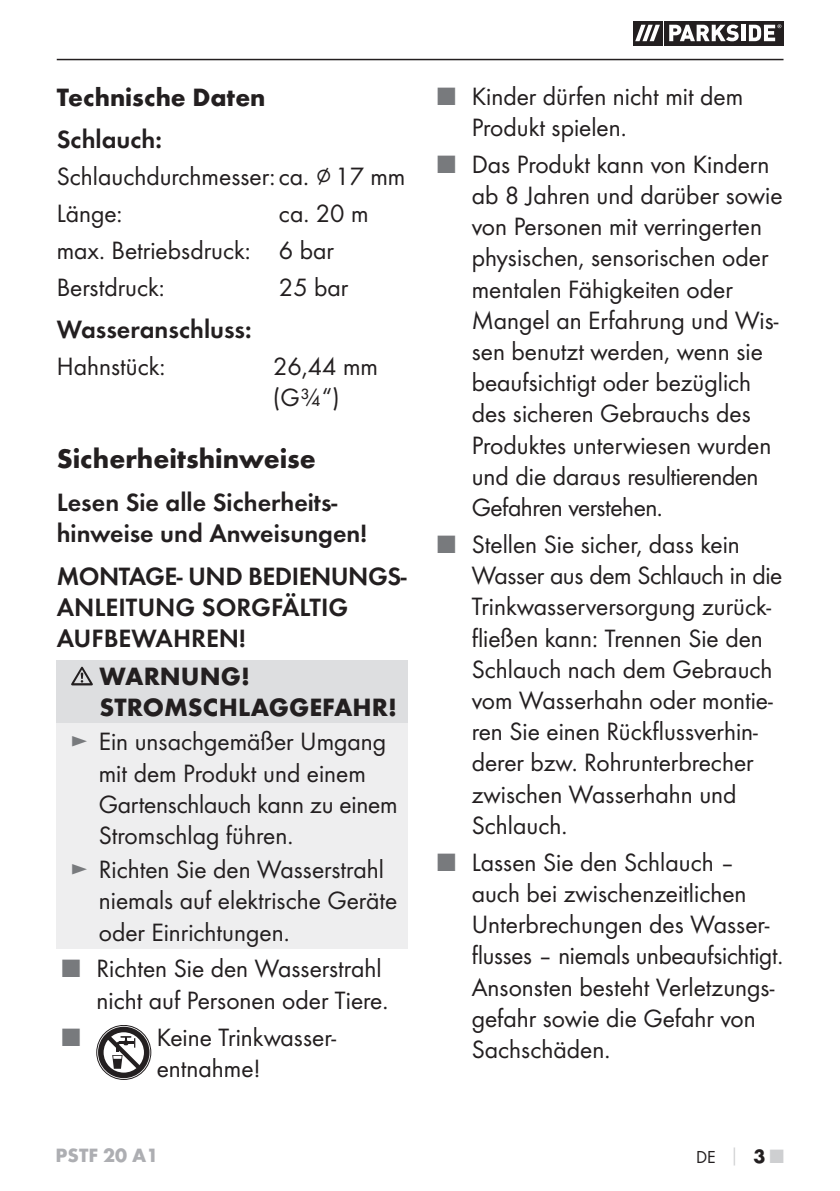
<style>
.page{position:relative;width:840px;height:1191px;background:#fff}
.page>*{position:absolute;margin:0;border:0;box-sizing:border-box;transform-origin:0 0}
.t1{font:700 28px "Futura";color:#231f20}
.t2{font:26px/31.2px "Futura Boo";color:#231f20}
.t3{font:26px/31.2px "Futura Dem";color:#231f20}
.t4{font:700 26px/31.2px "Futura";color:#231f20}
.t5{font:26px "Futura Boo";color:#787a7d}
.t6{font:700 20px "Futura";color:#adaeb2}
.t7{font:18px "Futura Boo";color:#231f20}
.s1{color:#787a7d}
.s2{font-family:"Futura";font-weight:700;color:#cecfd1}
.s3{font-family:"Futura";font-weight:700;font-size:20px}
.s4{font-family:"Futura";font-weight:700;font-size:20px;color:#cecfd1}
</style>
<div class="page">
<hr style="left:57px;top:59px;width:726px;height:1px;background:#231f20">
<svg style="left:633px;top:21px;width:28px;height:24px"></svg>
<div style="left:663px;top:21px;width:120px;height:24px;background:#231f20"></div>
<svg style="left:635px;top:25px;width:24px;height:16px"></svg>
<svg style="left:669px;top:25px;width:69px;height:16px"></svg>
<hr style="left:741px;top:25px;width:4px;height:16px;background:#fff">
<svg style="left:748px;top:24px;width:33px;height:17px"></svg>
<div style="left:57px;top:661px;width:351px;height:62px;background:#dddee0"></div>
<div style="left:57px;top:723px;width:351px;height:225px;background:#eeeeef"></div>
<svg style="left:71px;top:666px;width:22px;height:19px"></svg>
<svg style="left:97px;top:1025px;width:54px;height:54px"></svg>
<div style="left:96px;top:1025px;width:55px;height:54px;border:1px solid #231f20;border-radius:50%"></div>
<div style="left:98px;top:1026px;width:51px;height:52px;border:6px solid #231f20;border-radius:50%"></div>
<svg style="left:106px;top:1034px;width:35px;height:36px"></svg>
<p class="t4" style="left:57px;top:84px;width:210px">Technische Daten</p>
<p class="t3" style="left:57px;top:125px;width:107px">Schlauch:</p>
<p class="t2" style="left:57px;top:159px;width:350px;line-height:36.8px">Schlauchdurchmesser: ca. ∅ 17 mm<br>Länge:</p>
<p class="t2" style="left:57px;top:196px;width:313px;line-height:36.8px;text-indent:222px">ca. 20 m max. Betriebsdruck: 6 bar<br>Berstdruck:</p>
<p class="t2" style="left:279px;top:273px;width:71px">25 bar</p>
<p class="t3" style="left:57px;top:315px;width:196px">Wasseranschluss:</p>
<p class="t2" style="left:57px;top:352px;width:110px">Hahnstück:</p>
<p class="t2" style="left:273px;top:352px;width:106px">26,44 mm (G¾“)</p>
<p class="t1" style="left:57px;top:448px;width:260px">Sicherheitshinweise</p>
<p class="t3" style="left:57px;top:488px;width:311px">Lesen Sie alle Sicherheits&shy;hinweise und Anweisungen!</p>
<p class="t3" style="left:57px;top:562px;width:351px">MONTAGE- UND BEDIENUNGS-<br>ANLEITUNG SORGFÄLTIG<br>AUFBEWAHREN!</p>
<p class="t4" style="left:100px;top:663px;width:298px">WARNUNG!<br>STROMSCHLAGGEFAHR!</p>
<p class="t2" style="left:99px;top:727px;width:300px;text-indent:-28px"><span class="s1">►</span> Ein unsachgemäßer Umgang mit dem Produkt und einem<br>Gartenschlauch kann zu einem<br>Stromschlag führen.</p>
<p class="t2" style="left:99px;top:855px;width:300px;text-indent:-28px"><span class="s1">►</span> Richten Sie den Wasserstrahl niemals auf elektrische Geräte oder Einrichtungen.</p>
<p class="t2" style="left:62px;top:954px;width:327px;text-align:right"><span class="s1">■</span> Richten Sie den Wasserstrahl nicht auf Personen oder Tiere.</p>
<p class="t5" style="left:62px;top:1025px;width:19px">■</p>
<p class="t2" style="left:157px;top:1022px;width:181px">Keine Trinkwasser&shy;entnahme!</p>
<p class="t2" style="left:471px;top:82px;width:273px;text-indent:-34px"><span class="s1">■</span> Kinder dürfen nicht mit dem<br>Produkt spielen.</p>
<p class="t2" style="left:471px;top:150px;width:312px;text-indent:-34px"><span class="s1">■</span> Das Produkt kann von Kindern ab 8 Jahren und darüber sowie von Personen mit verringerten physischen, sensorischen oder mentalen Fähigkeiten oder<br>Mangel an Erfahrung und Wis&shy;sen benutzt werden, wenn sie beaufsichtigt oder bezüglich des sicheren Gebrauchs des<br>Produktes unterwiesen wurden und die daraus resultierenden<br>Gefahren verstehen.</p>
<p class="t2" style="left:471px;top:530px;width:312px;text-indent:-34px"><span class="s1">■</span> Stellen Sie sicher, dass kein<br>Wasser aus dem Schlauch in die<br>Trinkwasserversorgung zurück&shy;fließen kann: Trennen Sie den<br>Schlauch nach dem Gebrauch vom Wasserhahn oder montie&shy;ren Sie einen Rückflussverhin&shy;derer bzw. Rohrunterbrecher zwischen Wasserhahn und<br>Schlauch.</p>
<p class="t2" style="left:471px;top:847px;width:313px;text-indent:-34px"><span class="s1">■</span> Lassen Sie den Schlauch – auch bei zwischenzeitlichen<br>Unterbrechungen des Wasser&shy;flusses – niemals unbeaufsichtigt.<br>Ansonsten besteht Verletzungs&shy;gefahr sowie die Gefahr von<br>Sachschäden.</p>
<p class="t6" style="left:56px;top:1147px;width:104px">PSTF 20 A1</p>
<p class="t7" style="left:695px;top:1148px;width:89px">DE <span class="s2">│</span> <span class="s3">3</span><span class="s4">■</span></p>
</div>
